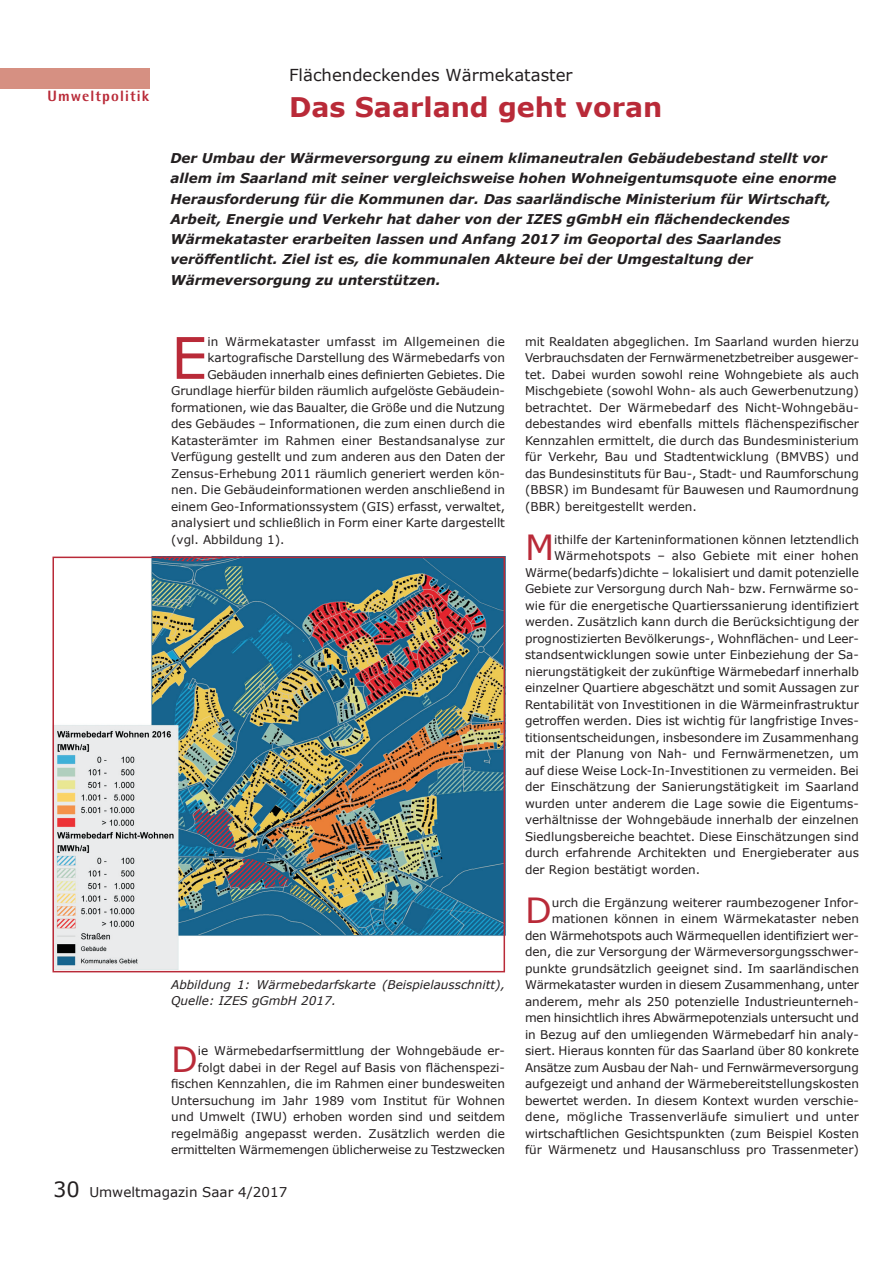
<style>
.page{position:relative;width:893px;height:1263px;background:#fff}
.page>*{position:absolute;margin:0;border:0;box-sizing:border-box;transform-origin:0 0}
.t1{font:57.45px "Verdana";color:#b92a38}
.t2{font:34.65px "Verdana";color:#b92a38}
.t3{font:700 27px "Verdana";color:#b92a38}
.t4{font:16.5px "Verdana";color:#231f20}
.t5{font:800 15px "Agfa Rotis Semisans";letter-spacing:.075em;color:#b92a38}
.t6{font:italic 700 13.5px/20.2px "Verdana";color:#231f20}
.t7{font:13.5px "Verdana";color:#231f20}
.t8{font:12px/16.5px "Verdana";color:#231f20;text-align:right}
.t9{font:italic 12px/16.5px "Verdana";color:#231f20}
.s1{font-size:21px}
</style>
<div class="page">
<div style="left:0;top:68px;width:149px;height:20px;background:#d69082"></div>
<img style="left:55px;top:560px;width:447px;height:409px">
<div style="left:52px;top:557px;width:453px;height:415px;border:2px solid #b92a38"></div>
<p class="t5" style="left:47px;top:87px;width:103px">Umweltpolitik</p>
<h3 class="t4" style="left:289px;top:63px;width:285px">Flächendeckendes Wärmekataster</h3>
<h3 class="t3" style="left:289px;top:88px;width:375px">Das Saarland geht voran</h3>
<p class="t6" style="left:170px;top:148px;width:668px">Der Umbau der Wärmeversorgung zu einem klimaneutralen Gebäudebestand stellt vor allem im Saarland mit seiner vergleichsweise hohen Wohneigentumsquote eine enorme Herausforderung für die Kommunen dar. Das saarländische Ministerium für Wirtschaft, Arbeit, Energie und Verkehr hat daher von der IZES gGmbH ein flächendeckendes Wärmekataster erarbeiten lassen und Anfang 2017 im Geoportal des Saarlandes veröffentlicht. Ziel ist es, die kommunalen Akteure bei der Umgestaltung der Wärmeversorgung zu unterstützen.</p>
<h1 class="t1" style="left:171px;top:318px;width:38px">E</h1>
<p class="t8" style="left:207px;top:333px;width:299px">in Wärmekataster umfasst im Allgemeinen die</p>
<p class="t8" style="left:207px;top:350px;width:299px">kartografische Darstellung des Wärmebedarfs von</p>
<p class="t8" style="left:207px;top:366px;width:299px">Gebäuden innerhalb eines definierten Gebietes. Die</p>
<p class="t8" style="left:171px;top:383px;width:335px">Grundlage hierfür bilden räumlich aufgelöste Gebäudein-</p>
<p class="t8" style="left:171px;top:399px;width:335px">formationen, wie das Baualter, die Größe und die Nutzung</p>
<p class="t8" style="left:171px;top:416px;width:335px">des Gebäudes – Informationen, die zum einen durch die</p>
<p class="t8" style="left:171px;top:432px;width:335px">Katasterämter im Rahmen einer Bestandsanalyse zur</p>
<p class="t8" style="left:171px;top:449px;width:335px">Verfügung gestellt und zum anderen aus den Daten der</p>
<p class="t8" style="left:171px;top:465px;width:335px">Zensus-Erhebung 2011 räumlich generiert werden kön-</p>
<p class="t8" style="left:171px;top:482px;width:335px">nen. Die Gebäudeinformationen werden anschließend in</p>
<p class="t8" style="left:171px;top:498px;width:335px">einem Geo-Informationssystem (GIS) erfasst, verwaltet,</p>
<p class="t8" style="left:171px;top:515px;width:335px">analysiert und schließlich in Form einer Karte dargestellt</p>
<p class="t8" style="left:171px;top:531px;width:115px">(vgl. Abbildung 1).</p>
<p class="t9" style="left:171px;top:976px;width:335px">Abbildung 1: Wärmebedarfskarte (Beispielausschnitt),<br>Quelle: IZES gGmbH 2017.</p>
<p class="t8" style="left:171px;top:1043px;width:335px">ie Wärmebedarfsermittlung der Wohngebäude er&shy;folgt dabei in der Regel auf Basis von flächenspezi&shy;fischen Kennzahlen, die im Rahmen einer bundesweiten Untersuchung im Jahr 1989 vom Institut für Wohnen und Umwelt (IWU) erhoben worden sind und seitdem regelmäßig angepasst werden. Zusätzlich werden die ermittelten Wärmemengen üblicherweise zu Testzwecken</p>
<h2 class="t2" style="left:171px;top:1035px;width:28px">D</h2>
<p class="t8" style="left:525px;top:333px;width:335px;text-align:justify">mit Realdaten abgeglichen. Im Saarland wurden hierzu Verbrauchsdaten der Fernwärmenetzbetreiber ausgewer&shy;tet. Dabei wurden sowohl reine Wohngebiete als auch Mischgebiete (sowohl Wohn- als auch Gewerbenutzung) betrachtet. Der Wärmebedarf des Nicht-Wohngebäu&shy;debestandes wird ebenfalls mittels flächenspezifischer Kennzahlen ermittelt, die durch das Bundesministerium für Verkehr, Bau und Stadtentwicklung (BMVBS) und das Bundesinstituts für Bau-, Stadt- und Raumforschung (BBSR) im Bundesamt für Bauwesen und Raumordnung (BBR) bereitgestellt werden.</p>
<h2 class="t2" style="left:525px;top:524px;width:31px">M</h2>
<p class="t8" style="left:554px;top:531px;width:306px">ithilfe der Karteninformationen können letztendlich</p>
<p class="t8" style="left:554px;top:548px;width:306px">Wärmehotspots – also Gebiete mit einer hohen</p>
<p class="t8" style="left:525px;top:564px;width:335px">Wärme(bedarfs)dichte – lokalisiert und damit potenzielle</p>
<p class="t8" style="left:525px;top:581px;width:335px">Gebiete zur Versorgung durch Nah- bzw. Fernwärme so-</p>
<p class="t8" style="left:525px;top:597px;width:335px">wie für die energetische Quartierssanierung identifiziert</p>
<p class="t8" style="left:525px;top:614px;width:335px">werden. Zusätzlich kann durch die Berücksichtigung der</p>
<p class="t8" style="left:525px;top:630px;width:335px">prognostizierten Bevölkerungs-, Wohnflächen- und Leer-</p>
<p class="t8" style="left:525px;top:647px;width:335px">standsentwicklungen sowie unter Einbeziehung der Sa-</p>
<p class="t8" style="left:525px;top:663px;width:335px">nierungstätigkeit der zukünftige Wärmebedarf innerhalb</p>
<p class="t8" style="left:525px;top:680px;width:335px">einzelner Quartiere abgeschätzt und somit Aussagen zur</p>
<p class="t8" style="left:525px;top:696px;width:335px">Rentabilität von Investitionen in die Wärmeinfrastruktur</p>
<p class="t8" style="left:525px;top:713px;width:335px">getroffen werden. Dies ist wichtig für langfristige Inves-</p>
<p class="t8" style="left:525px;top:729px;width:335px">titionsentscheidungen, insbesondere im Zusammenhang</p>
<p class="t8" style="left:525px;top:746px;width:335px">mit der Planung von Nah- und Fernwärmenetzen, um</p>
<p class="t8" style="left:525px;top:762px;width:335px">auf diese Weise Lock-In-Investitionen zu vermeiden. Bei</p>
<p class="t8" style="left:525px;top:779px;width:335px">der Einschätzung der Sanierungstätigkeit im Saarland</p>
<p class="t8" style="left:525px;top:795px;width:335px">wurden unter anderem die Lage sowie die Eigentums-</p>
<p class="t8" style="left:525px;top:812px;width:335px">verhältnisse der Wohngebäude innerhalb der einzelnen</p>
<p class="t8" style="left:525px;top:828px;width:335px">Siedlungsbereiche beachtet. Diese Einschätzungen sind</p>
<p class="t8" style="left:525px;top:845px;width:335px">durch erfahrende Architekten und Energieberater aus</p>
<p class="t8" style="left:525px;top:861px;width:177px">der Region bestätigt worden.</p>
<h2 class="t2" style="left:525px;top:887px;width:28px">D</h2>
<p class="t8" style="left:525px;top:894px;width:335px">urch die Ergänzung weiterer raumbezogener Infor&shy;mationen können in einem Wärmekataster neben<br>den Wärmehotspots auch Wärmequellen identifiziert wer&shy;den, die zur Versorgung der Wärmeversorgungsschwer&shy;punkte grundsätzlich geeignet sind. Im saarländischen Wärmekataster wurden in diesem Zusammenhang, unter anderem, mehr als 250 potenzielle Industrieunterneh&shy;men hinsichtlich ihres Abwärmepotenzials untersucht und in Bezug auf den umliegenden Wärmebedarf hin analy&shy;siert. Hieraus konnten für das Saarland über 80 konkrete Ansätze zum Ausbau der Nah- und Fernwärmeversorgung aufgezeigt und anhand der Wärmebereitstellungskosten bewertet werden. In diesem Kontext wurden verschie&shy;dene, mögliche Trassenverläufe simuliert und unter wirtschaftlichen Gesichtspunkten (zum Beispiel Kosten für Wärmenetz und Hausanschluss pro Trassenmeter)</p>
<p class="t7" style="left:53px;top:1183px;width:236px"><span class="s1">30</span> Umweltmagazin Saar 4/2017</p>
</div>
